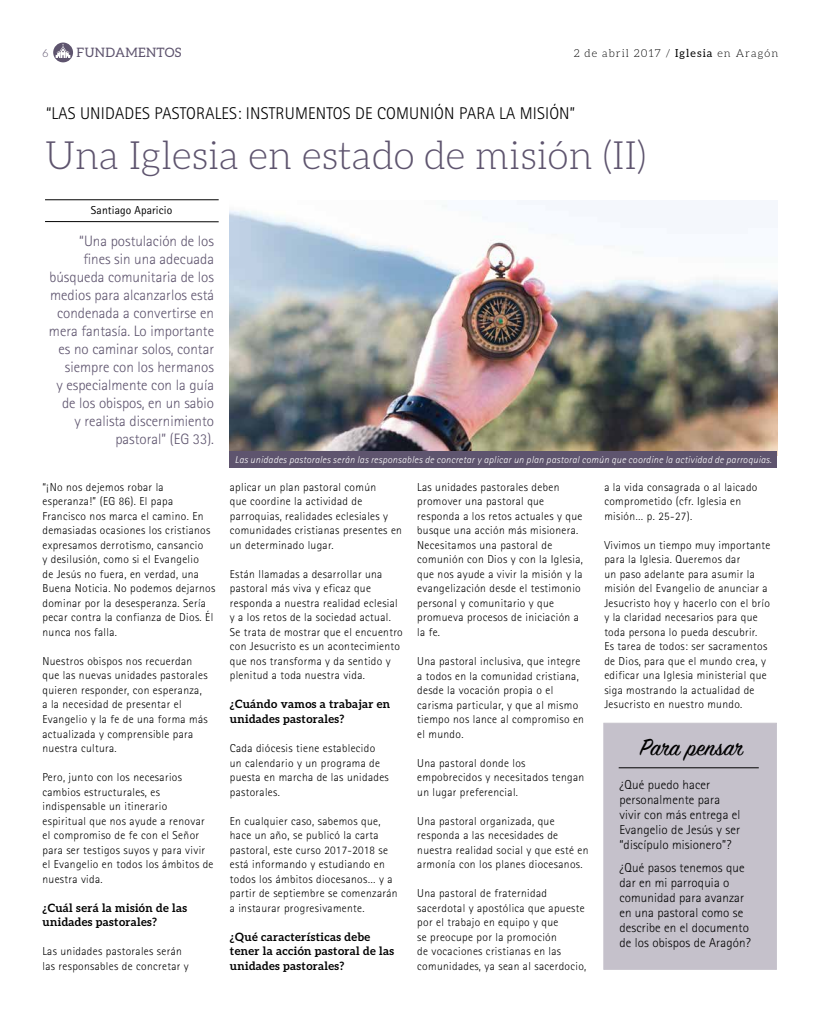
<style>
.page{position:relative;width:820px;height:1021px;background:#fff}
.page>*{position:absolute;margin:0;border:0;box-sizing:border-box;transform-origin:0 0}
.t1{font:300 39px "Aleo";color:#5e546e}
.t2{font:26px "Sign Painter House Script";letter-spacing:.01em;color:#000}
.t3{font:300 17px "Rotis Sans Serif";letter-spacing:.01em;color:#000}
.t4{font:300 15px/18px "Rotis Sans Serif";color:#5e546e;text-align:right}
.t5{font:300 13px/15px "Rotis Sans Serif";letter-spacing:.01em;color:#000}
.t6{font:13px "Aleo";letter-spacing:.025em;color:#5e546e}
.t7{font:300 11.5px/14.5px "Rotis Sans Serif";letter-spacing:.03em;color:#000}
.t8{font:700 11.5px/14.5px "Aleo";letter-spacing:.03em;color:#000}
.t9{font:11.5px "Rotis Sans Serif";letter-spacing:.01em;color:#000}
.t10{font:300 11px "Aleo";letter-spacing:.1em;color:#000}
.t11{font:300 11px "Aleo";color:#5e546e}
.t12{font:italic 300 10px "Rotis Sans Serif";letter-spacing:.025em;color:#fff}
.s1{font-weight:400}
</style>
<div class="page">
<svg style="left:53px;top:43px;width:20px;height:19px"></svg>
<img style="left:229px;top:201px;width:548px;height:254px">
<div style="left:229px;top:451px;width:547px;height:16px;background:#5e546e"></div>
<hr style="left:45px;top:199px;width:173px;height:1px;background:#000">
<hr style="left:45px;top:221px;width:173px;height:1px;background:#000">
<div style="left:603px;top:723px;width:173px;height:246px;background:#c5c1cb"></div>
<hr style="left:618px;top:767px;width:140px;height:1px;background:#000">
<p class="t11" style="left:43px;top:48px;width:7px">6</p>
<p class="t6" style="left:77px;top:45px;width:106px">FUNDAMENTOS</p>
<p class="t10" style="left:573px;top:47px;width:206px">2 de abril 2017 / <span class="s1">Iglesia</span> en Aragón</p>
<h3 class="t3" style="left:46px;top:104px;width:530px">“LAS UNIDADES PASTORALES: INSTRUMENTOS DE COMUNIÓN PARA LA MISIÓN”</h3>
<h1 class="t1" style="left:45px;top:134px;width:602px">Una Iglesia en estado de misión (II)</h1>
<p class="t9" style="left:91px;top:203px;width:83px">Santiago Aparicio</p>
<p class="t4" style="left:49px;top:232px;width:166px">“Una postulación de los fines sin una adecuada búsqueda comunitaria de los medios para alcanzarlos está condenada a convertirse en mera fantasía. Lo importante es no caminar solos, contar siempre con los hermanos<br>y especialmente con la guía de los obispos, en un sabio<br>y realista discernimiento pastoral” (EG 33).</p>
<p class="t7" style="left:42px;top:479px;width:174px">“¡No nos dejemos robar la esperanza!” (EG 86). El papa<br>Francisco nos marca el camino. En demasiadas ocasiones los cristianos expresamos derrotismo, cansancio<br>y desilusión, como si el Evangelio<br>de Jesús no fuera, en verdad, una<br>Buena Noticia. No podemos dejarnos dominar por la desesperanza. Sería pecar contra la confianza de Dios. Él nunca nos falla.</p>
<p class="t7" style="left:42px;top:653px;width:167px">Nuestros obispos nos recuerdan que las nuevas unidades pastorales quieren responder, con esperanza, a la necesidad de presentar el<br>Evangelio y la fe de una forma más actualizada y comprensible para nuestra cultura.</p>
<p class="t7" style="left:42px;top:770px;width:172px">Pero, junto con los necesarios cambios estructurales, es indispensable un itinerario espiritual que nos ayude a renovar el compromiso de fe con el Señor para ser testigos suyos y para vivir el Evangelio en todos los ámbitos de nuestra vida.</p>
<p class="t8" style="left:42px;top:900px;width:146px">¿Cuál será la misión de las unidades pastorales?</p>
<p class="t7" style="left:42px;top:944px;width:148px">Las unidades pastorales serán las responsables de concretar y</p>
<p class="t12" style="left:235px;top:453px;width:538px">Las unidades pastorales serán las responsables de concretar y aplicar un plan pastoral común que coordine la actividad de parroquias.</p>
<p class="t7" style="left:230px;top:479px;width:174px">aplicar un plan pastoral común<br>que coordine la actividad de parroquias, realidades eclesiales y comunidades cristianas presentes en un determinado lugar.</p>
<p class="t7" style="left:230px;top:566px;width:174px">Están llamadas a desarrollar una pastoral más viva y eficaz que responda a nuestra realidad eclesial y a los retos de la sociedad actual.<br>Se trata de mostrar que el encuentro con Jesucristo es un acontecimiento que nos transforma y da sentido y plenitud a toda nuestra vida.</p>
<p class="t8" style="left:230px;top:697px;width:162px">¿Cuándo vamos a trabajar en unidades pastorales?</p>
<p class="t7" style="left:230px;top:741px;width:160px">Cada diócesis tiene establecido un calendario y un programa de puesta en marcha de las unidades pastorales.</p>
<p class="t7" style="left:230px;top:813px;width:169px">En cualquier caso, sabemos que, hace un año, se publicó la carta pastoral, este curso 2017-2018 se está informando y estudiando en todos los ámbitos diocesanos… y a partir de septiembre se comenzarán a instaurar progresivamente.</p>
<p class="t8" style="left:230px;top:929px;width:166px">¿Qué características debe tener la acción pastoral de las unidades pastorales?</p>
<p class="t7" style="left:417px;top:480px;width:167px">Las unidades pastorales deben promover una pastoral que responda a los retos actuales y que busque una acción más misionera.<br>Necesitamos una pastoral de comunión con Dios y con la Iglesia, que nos ayude a vivir la misión y la evangelización desde el testimonio personal y comunitario y que promueva procesos de iniciación a la fe.</p>
<p class="t7" style="left:417px;top:654px;width:168px">Una pastoral inclusiva, que integre a todos en la comunidad cristiana, desde la vocación propia o el carisma particular, y que al mismo tiempo nos lance al compromiso en el mundo.</p>
<p class="t7" style="left:417px;top:755px;width:168px">Una pastoral donde los empobrecidos y necesitados tengan un lugar preferencial.</p>
<p class="t7" style="left:417px;top:813px;width:173px">Una pastoral organizada, que responda a las necesidades de nuestra realidad social y que esté en armonía con los planes diocesanos.</p>
<p class="t7" style="left:417px;top:886px;width:171px">Una pastoral de fraternidad sacerdotal y apostólica que apueste por el trabajo en equipo y que<br>se preocupe por la promoción<br>de vocaciones cristianas en las comunidades, ya sean al sacerdocio,</p>
<p class="t7" style="left:604px;top:479px;width:154px">a la vida consagrada o al laicado comprometido (cfr. Iglesia en misión… p. 25-27).</p>
<p class="t7" style="left:604px;top:537px;width:167px">Vivimos un tiempo muy importante para la Iglesia. Queremos dar<br>un paso adelante para asumir la misión del Evangelio de anunciar a<br>Jesucristo hoy y hacerlo con el brío y la claridad necesarios para que toda persona lo pueda descubrir.<br>Es tarea de todos: ser sacramentos de Dios, para que el mundo crea, y edificar una Iglesia ministerial que siga mostrando la actualidad de<br>Jesucristo en nuestro mundo.</p>
<h2 class="t2" style="left:639px;top:731px;width:106px">Para pensar</h2>
<p class="t5" style="left:619px;top:776px;width:122px">¿Qué puedo hacer personalmente para vivir con más entrega el<br>Evangelio de Jesús y ser “discípulo misionero”?</p>
<p class="t5" style="left:619px;top:860px;width:133px">¿Qué pasos tenemos que dar en mi parroquia o comunidad para avanzar en una pastoral como se describe en el documento de los obispos de Aragón?</p>
</div>
